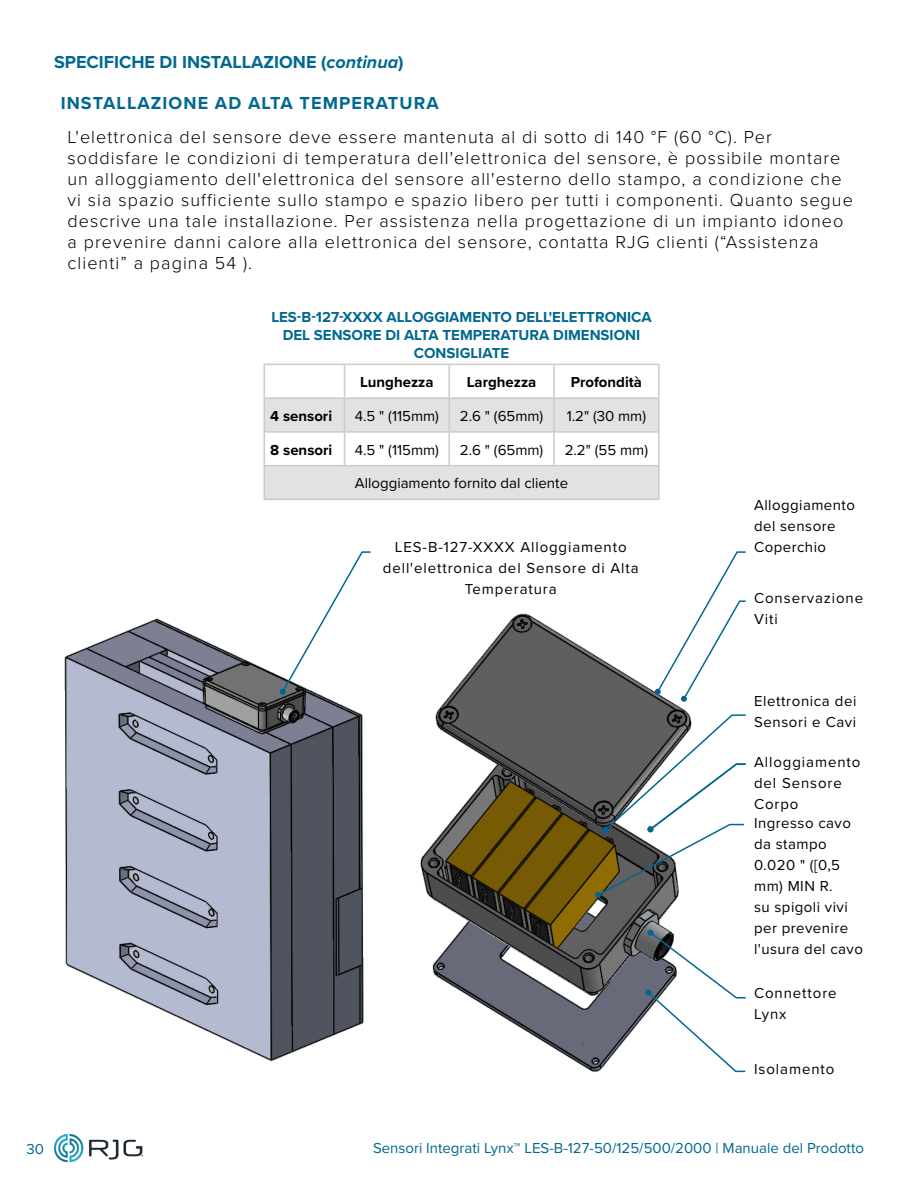
<style>
.page{position:relative;width:918px;height:1188px;background:#fff}
.page>*{position:absolute;margin:0;border:0;box-sizing:border-box;transform-origin:0 0}
.t1{font:300 18px/21px "Proxima Nova";letter-spacing:.06em;color:#000}
.t2{font:700 18px "Proxima Nova";color:#00688f}
.t3{font:700 18px "Proxima Nova";letter-spacing:.06em;color:#00688f}
.t4{font:15px/21px "Proxima Nova";letter-spacing:.03em;color:#000}
.t5{font:15px/21px "Proxima Nova";letter-spacing:.06em;color:#000}
.t6{font:700 15px/18px "Proxima Nova";color:#00688f;text-align:center}
.t7{font:15px "Proxima Nova";color:#00688f}
.t8{font:700 15px "Proxima Nova";color:#000}
.t9{font:15px "Proxima Nova";color:#000}
.s1{font-style:italic}
</style>
<div class="page">
<img style="left:54px;top:1134px;width:88px;height:27px">
<img style="left:64px;top:618px;width:300px;height:444px">
<img style="left:420px;top:613px;width:269px;height:460px">
<svg style="left:280px;top:551px;width:91px;height:144px"></svg>
<svg style="left:655px;top:551px;width:91px;height:151px"></svg>
<svg style="left:595px;top:714px;width:151px;height:184px"></svg>
<svg style="left:645px;top:930px;width:101px;height:143px"></svg>
<svg style="left:265px;top:399px;width:393px;height:100px"></svg>
<hr style="left:264px;top:397px;width:81px;height:2px;background:#cdc9c8">
<hr style="left:345px;top:397px;width:104px;height:2px;background:#cdc9c8">
<hr style="left:449px;top:397px;width:105px;height:2px;background:#cdc9c8">
<hr style="left:554px;top:397px;width:106px;height:2px;background:#cdc9c8">
<hr style="left:264px;top:431px;width:81px;height:2px;background:#cdc9c8">
<hr style="left:345px;top:431px;width:104px;height:2px;background:#cdc9c8">
<hr style="left:449px;top:431px;width:105px;height:2px;background:#cdc9c8">
<hr style="left:554px;top:431px;width:106px;height:2px;background:#cdc9c8">
<hr style="left:264px;top:465px;width:81px;height:1px;background:#cdc9c8">
<hr style="left:345px;top:465px;width:104px;height:1px;background:#cdc9c8">
<hr style="left:449px;top:465px;width:105px;height:1px;background:#cdc9c8">
<hr style="left:554px;top:465px;width:106px;height:1px;background:#cdc9c8">
<hr style="left:264px;top:499px;width:81px;height:1px;background:#cdc9c8">
<hr style="left:345px;top:499px;width:104px;height:1px;background:#cdc9c8">
<hr style="left:449px;top:499px;width:105px;height:1px;background:#cdc9c8">
<hr style="left:554px;top:499px;width:106px;height:1px;background:#cdc9c8">
<hr style="left:264px;top:364px;width:81px;height:1px;background:#cdc9c8">
<hr style="left:264px;top:365px;width:1px;height:32px;background:#cdc9c8">
<hr style="left:345px;top:364px;width:104px;height:1px;background:#cdc9c8">
<hr style="left:344px;top:365px;width:1px;height:32px;background:#cdc9c8">
<hr style="left:449px;top:364px;width:105px;height:1px;background:#cdc9c8">
<hr style="left:449px;top:365px;width:1px;height:32px;background:#cdc9c8">
<hr style="left:554px;top:364px;width:106px;height:1px;background:#cdc9c8">
<hr style="left:553px;top:365px;width:2px;height:32px;background:#cdc9c8">
<hr style="left:658px;top:365px;width:2px;height:32px;background:#cdc9c8">
<hr style="left:264px;top:399px;width:1px;height:32px;background:#cdc9c8">
<hr style="left:344px;top:399px;width:1px;height:32px;background:#cdc9c8">
<hr style="left:449px;top:399px;width:1px;height:32px;background:#cdc9c8">
<hr style="left:553px;top:399px;width:2px;height:32px;background:#cdc9c8">
<hr style="left:658px;top:399px;width:2px;height:32px;background:#cdc9c8">
<hr style="left:264px;top:433px;width:1px;height:32px;background:#cdc9c8">
<hr style="left:344px;top:433px;width:1px;height:32px;background:#cdc9c8">
<hr style="left:449px;top:433px;width:1px;height:32px;background:#cdc9c8">
<hr style="left:553px;top:433px;width:2px;height:32px;background:#cdc9c8">
<hr style="left:658px;top:433px;width:2px;height:32px;background:#cdc9c8">
<hr style="left:264px;top:466px;width:1px;height:33px;background:#cdc9c8">
<hr style="left:658px;top:466px;width:2px;height:33px;background:#cdc9c8">
<p class="t2" style="left:54px;top:49px;width:351px">SPECIFICHE DI INSTALLAZIONE (<span class="s1">continua</span>)</p>
<p class="t3" style="left:61px;top:89px;width:379px">INSTALLAZIONE AD ALTA TEMPERATURA</p>
<p class="t1" style="left:68px;top:126px;width:787px">L'elettronica del sensore deve essere mantenuta al di sotto di 140 °F (60 °C). Per soddisfare le condizioni di temperatura dell'elettronica del sensore, è possibile montare un alloggiamento dell'elettronica del sensore all'esterno dello stampo, a condizione che vi sia spazio sufficiente sullo stampo e spazio libero per tutti i componenti. Quanto segue descrive una tale installazione. Per assistenza nella progettazione di un impianto idoneo a prevenire danni calore alla elettronica del sensore, contatta RJG clienti (“Assistenza clienti” a pagina 54 ).</p>
<p class="t6" style="left:271px;top:308px;width:382px">LES-B-127-XXXX ALLOGGIAMENTO DELL'ELETTRONICA<br>DEL SENSORE DI ALTA TEMPERATURA DIMENSIONI<br>CONSIGLIATE</p>
<p class="t8" style="left:360px;top:371px;width:75px">Lunghezza</p>
<p class="t8" style="left:467px;top:371px;width:71px">Larghezza</p>
<p class="t8" style="left:571px;top:371px;width:73px">Profondità</p>
<p class="t8" style="left:270px;top:405px;width:63px">4 sensori</p>
<p class="t4" style="left:355px;top:405px;width:86px">4.5 " (115mm)</p>
<p class="t4" style="left:460px;top:405px;width:85px">2.6 " (65mm)</p>
<p class="t4" style="left:567px;top:405px;width:81px">1.2" (30 mm)</p>
<p class="t8" style="left:270px;top:439px;width:64px">8 sensori</p>
<p class="t4" style="left:355px;top:439px;width:86px">4.5 " (115mm)</p>
<p class="t4" style="left:460px;top:439px;width:85px">2.6 " (65mm)</p>
<p class="t4" style="left:565px;top:439px;width:85px">2.2" (55 mm)</p>
<p class="t9" style="left:355px;top:472px;width:215px">Alloggiamento fornito dal cliente</p>
<p class="t5" style="left:383px;top:536px;width:257px;text-align:center">LES-B-127-XXXX Alloggiamento dell'elettronica del Sensore di Alta<br>Temperatura</p>
<p class="t4" style="left:754px;top:494px;width:102px">Alloggiamento del sensore<br>Coperchio</p>
<p class="t5" style="left:754px;top:587px;width:111px">Conservazione<br>Viti</p>
<p class="t4" style="left:754px;top:690px;width:104px">Elettronica dei<br>Sensori e Cavi</p>
<p class="t5" style="left:754px;top:751px;width:108px">Alloggiamento del Sensore<br>Corpo</p>
<p class="t4" style="left:754px;top:812px;width:110px">Ingresso cavo da stampo<br>0.020 " ([0,5 mm) MIN R.<br>su spigoli vivi per prevenire l'usura del cavo</p>
<p class="t4" style="left:754px;top:982px;width:84px">Connettore<br>Lynx</p>
<p class="t4" style="left:754px;top:1058px;width:82px">Isolamento</p>
<p class="t7" style="left:27px;top:1137px;width:19px">30</p>
<p class="t7" style="left:373px;top:1136px;width:492px">Sensori Integrati Lynx™ LES‑B‑127‑50/125/500/2000 | Manuale del Prodotto</p>
</div>
